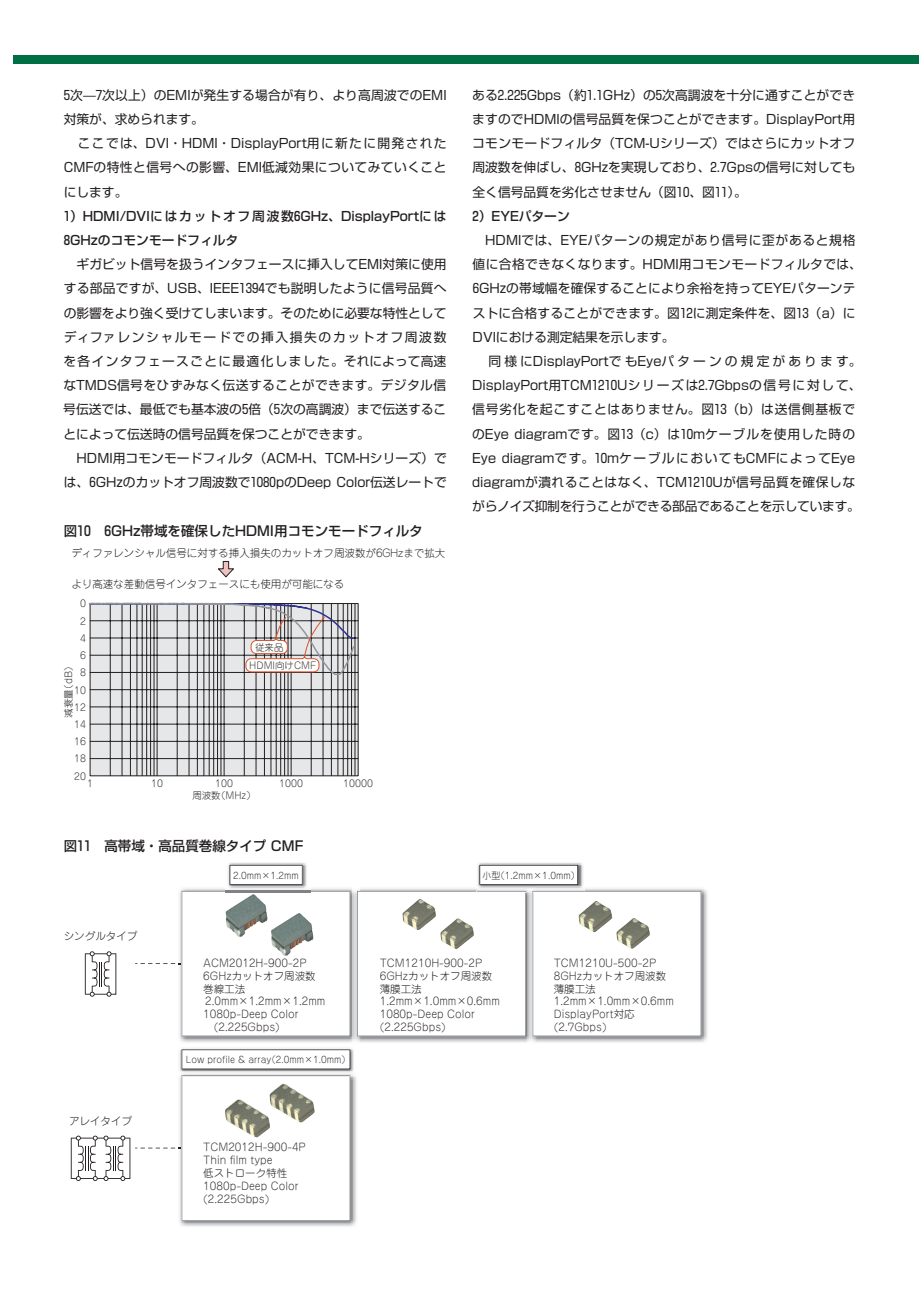
<style>
.page{position:relative;width:919px;height:1289px;background:#fff}
.page>*{position:absolute;margin:0;border:0;box-sizing:border-box;transform-origin:0 0}
.t1{font:500 13.5px "Shin Go Pr 6";color:#231f20}
.t2{font:12.75px/24.2px "Shin Go Pr 6";letter-spacing:.005em;color:#231f20}
.t3{font:10.5px/12.9px "Jun 101 Pro Light 90 pv RKSJ H";color:#231f20}
.t4{font:300 10.5px "Jun 101";color:#231f20}
.t5{font:300 9.45px/17.2px "Jun 101 Pro";color:#231f20;text-align:right}
.t6{font:9px "Jun 101 Pro Light 90 pv RKSJ H";color:#231f20}
.s1{font-family:"Shingo Num"}
.s2{font-family:"Shingo Num";font-weight:500}
.s3{font-weight:500}
</style>
<div class="page">
<div style="left:906px;top:55px;width:12px;height:9px;background:#016f45"></div>
<div style="left:13px;top:55px;width:893px;height:9px;background:#016f45"></div>
<svg style="left:218px;top:561px;width:16px;height:17px"></svg>
<svg style="left:92px;top:676px;width:263px;height:98px;background:#dadbdd"></svg>
<hr style="left:90px;top:741px;width:268px;height:1px;background:#231f20">
<hr style="left:90px;top:689px;width:268px;height:1px;background:#231f20">
<hr style="left:90px;top:637px;width:268px;height:1px;background:#231f20">
<hr style="left:90px;top:758px;width:268px;height:1px;background:#231f20">
<hr style="left:90px;top:706px;width:268px;height:1px;background:#231f20">
<hr style="left:90px;top:655px;width:268px;height:1px;background:#231f20">
<hr style="left:90px;top:724px;width:268px;height:1px;background:#231f20">
<hr style="left:90px;top:672px;width:268px;height:1px;background:#231f20">
<hr style="left:90px;top:620px;width:268px;height:1px;background:#231f20">
<hr style="left:110px;top:603px;width:1px;height:172px;background:#231f20">
<hr style="left:122px;top:603px;width:1px;height:172px;background:#231f20">
<hr style="left:130px;top:603px;width:1px;height:172px;background:#231f20">
<hr style="left:137px;top:603px;width:1px;height:172px;background:#231f20">
<hr style="left:142px;top:603px;width:1px;height:172px;background:#231f20">
<hr style="left:146px;top:603px;width:1px;height:172px;background:#231f20">
<hr style="left:150px;top:603px;width:1px;height:172px;background:#231f20">
<hr style="left:154px;top:603px;width:1px;height:172px;background:#231f20">
<hr style="left:177px;top:603px;width:1px;height:172px;background:#231f20">
<hr style="left:189px;top:603px;width:1px;height:172px;background:#231f20">
<hr style="left:197px;top:603px;width:1px;height:172px;background:#231f20">
<hr style="left:203px;top:603px;width:1px;height:172px;background:#231f20">
<hr style="left:209px;top:603px;width:1px;height:172px;background:#231f20">
<hr style="left:213px;top:603px;width:1px;height:172px;background:#231f20">
<hr style="left:217px;top:603px;width:1px;height:172px;background:#231f20">
<hr style="left:221px;top:603px;width:1px;height:172px;background:#231f20">
<hr style="left:157px;top:603px;width:1px;height:172px;background:#231f20">
<hr style="left:224px;top:603px;width:1px;height:172px;background:#231f20">
<hr style="left:244px;top:603px;width:1px;height:172px;background:#231f20">
<hr style="left:256px;top:603px;width:1px;height:172px;background:#231f20">
<hr style="left:264px;top:603px;width:1px;height:172px;background:#231f20">
<hr style="left:271px;top:603px;width:1px;height:172px;background:#231f20">
<hr style="left:276px;top:603px;width:1px;height:172px;background:#231f20">
<hr style="left:280px;top:603px;width:1px;height:172px;background:#231f20">
<hr style="left:284px;top:603px;width:1px;height:172px;background:#231f20">
<hr style="left:288px;top:603px;width:1px;height:172px;background:#231f20">
<hr style="left:311px;top:603px;width:1px;height:172px;background:#231f20">
<hr style="left:323px;top:603px;width:1px;height:172px;background:#231f20">
<hr style="left:331px;top:603px;width:1px;height:172px;background:#231f20">
<hr style="left:337px;top:603px;width:1px;height:172px;background:#231f20">
<hr style="left:343px;top:603px;width:1px;height:172px;background:#231f20">
<hr style="left:347px;top:603px;width:1px;height:172px;background:#231f20">
<hr style="left:351px;top:603px;width:1px;height:172px;background:#231f20">
<hr style="left:355px;top:603px;width:1px;height:172px;background:#231f20">
<hr style="left:291px;top:603px;width:1px;height:172px;background:#231f20">
<svg style="left:89px;top:602px;width:266px;height:74px;background:#c2c0c2"></svg>
<img style="left:179px;top:888px;width:173px;height:154px">
<svg style="left:135px;top:890px;width:215px;height:146px"></svg>
<img style="left:179px;top:1076px;width:178px;height:151px">
<img style="left:360px;top:888px;width:348px;height:154px">
<img style="left:352px;top:891px;width:8px;height:151px">
<img style="left:527px;top:1036px;width:8px;height:6px">
<img style="left:225px;top:895px;width:43px;height:42px">
<svg style="left:71px;top:1076px;width:279px;height:144px"></svg>
<svg style="left:85px;top:951px;width:31px;height:45px"></svg>
<img style="left:478px;top:863px;width:104px;height:1px">
<svg style="left:357px;top:864px;width:344px;height:172px"></svg>
<img style="left:226px;top:863px;width:84px;height:27px">
<img style="left:225px;top:890px;width:85px;height:2px">
<svg style="left:229px;top:864px;width:73px;height:20px"></svg>
<img style="left:180px;top:1048px;width:174px;height:28px">
<img style="left:181px;top:1075px;width:169px;height:2px">
<svg style="left:181px;top:1049px;width:169px;height:20px"></svg>
<p class="t2" style="left:63px;top:82px;width:385px"><span class="s1">5</span>次̶<span class="s1">7</span>次以上）のEMIが発生する場合が有り、より高周波でのEMI対策が、求められます。<br>　ここでは、DVI・HDMI・DisplayPort用に新たに開発された<br>CMFの特性と信号への影響、EMI低減効果についてみていくことにします。<br><span class="s2">1</span><span class="s3">）HDMI/DVIにはカットオフ周波数</span><span class="s2">6</span><span class="s3">GHz、DisplayPortには<br></span><span class="s2">8</span><span class="s3">GHzのコモンモードフィルタ<br></span>　ギガビット信号を扱うインタフェースに挿入してEMI対策に使用する部品ですが、USB、IEEE<span class="s1">1394</span>でも説明したように信号品質への影響をより強く受けてしまいます。そのために必要な特性としてディファレンシャルモードでの挿入損失のカットオフ周波数を各インタフェースごとに最適化しました。それによって高速なTMDS信号をひずみなく伝送することができます。デジタル信号伝送では、最低でも基本波の<span class="s1">5</span>倍（<span class="s1">5</span>次の高調波）まで伝送することによって伝送時の信号品質を保つことができます。</p>
<p class="t2" style="left:64px;top:445px;width:384px;text-align:right">HDMI用コモンモードフィルタ（ACM-H、TCM-Hシリーズ）では、<span class="s1">6</span>GHzのカットオフ周波数で<span class="s1">1080</span>pのDeep Color伝送レートで</p>
<p class="t1" style="left:64px;top:519px;width:360px">図<span class="s1">10 6</span>GHz帯域を確保したHDMI用コモンモードフィルタ</p>
<p class="t4" style="left:71px;top:546px;width:375px">ディファレンシャル信号に対する挿入損失のカットオフ周波数が6GHzまで拡大</p>
<p class="t4" style="left:71px;top:577px;width:275px">より高速な差動信号インタフェースにも使用が可能になる</p>
<p class="t5" style="left:74px;top:594px;width:13px">0<br>2<br>4<br>6<br>8<br>10<br>12<br>14<br>16<br>18<br>20</p>
<p class="t5" style="left:87px;top:773px;width:7px">1</p>
<p class="t5" style="left:151px;top:773px;width:13px">10</p>
<p class="t5" style="left:215px;top:773px;width:19px">100</p>
<p class="t5" style="left:279px;top:773px;width:25px">1000</p>
<p class="t5" style="left:343px;top:773px;width:31px">10000</p>
<p class="t5" style="left:192px;top:785px;width:65px">周波数（MHz）</p>
<p class="t5" style="left:249px;top:636px;width:68px;line-height:18.3px;text-align:left;text-indent:6px">従来品<br>HDMI向けCMF</p>
<p class="t5" style="left:59px;top:717px;width:57px;rotate:-90deg">減衰量（dB）</p>
<p class="t1" style="left:64px;top:834px;width:241px">図<span class="s1">11</span>　高帯域・高品質巻線タイプ CMF</p>
<p class="t3" style="left:64px;top:928px;width:75px">シングルタイプ</p>
<p class="t6" style="left:233px;top:868px;width:67px">2.0mm×1.2mm</p>
<p class="t2" style="left:472px;top:82px;width:391px">ある<span class="s1">2</span>.<span class="s1">225</span>Gbps（約<span class="s1">1</span>.<span class="s1">1</span>GHz）の<span class="s1">5</span>次高調波を十分に通すことができますのでHDMIの信号品質を保つことができます。DisplayPort用コモンモードフィルタ（TCM-Uシリーズ）ではさらにカットオフ周波数を伸ばし、<span class="s1">8</span>GHzを実現しており、<span class="s1">2</span>.<span class="s1">7</span>Gpsの信号に対しても全く信号品質を劣化させません（図<span class="s1">10</span>、図<span class="s1">11</span>）。<br><span class="s2">2</span><span class="s3">）EYEパターン<br></span>　HDMIでは、EYEパターンの規定があり信号に歪があると規格値に合格できなくなります。HDMI用コモンモードフィルタでは、<span class="s1">6</span>GHzの帯域幅を確保することにより余裕を持ってEYEパターンテストに合格することができます。図<span class="s1">12</span>に測定条件を、図<span class="s1">13</span>（a）にDVIにおける測定結果を示します。<br>　同様にDisplayPortでもEyeパターンの規定があります。DisplayPort用TCM<span class="s1">1210</span>Uシリーズは<span class="s1">2</span>.<span class="s1">7</span>Gbpsの信号に対して、信号劣化を起こすことはありません。図<span class="s1">13</span>（b）は送信側基板でのEye diagramです。図<span class="s1">13</span>（c）は<span class="s1">10</span>mケーブルを使用した時のEye diagramです。<span class="s1">10</span>mケーブルにおいてもCMFによってEye diagramが潰れることはなく、TCM<span class="s1">1210</span>Uが信号品質を確保しながらノイズ抑制を行うことができる部品であることを示しています。</p>
<p class="t6" style="left:482px;top:868px;width:99px">小型（1.2mm×1.0mm）</p>
<p class="t3" style="left:69px;top:1113px;width:64px">アレイタイプ</p>
<p class="t3" style="left:203px;top:955px;width:124px">ACM2012H-900-2P<br>6GHzカットオフ周波数巻線工法<br>2.0mm×1.2mm×1.2mm<br>1080p-Deep Color　(2.225Gbps)</p>
<p class="t6" style="left:186px;top:1052px;width:166px">Low profile &amp; array（2.0mm×1.0mm）</p>
<p class="t3" style="left:203px;top:1139px;width:104px">TCM2012H-900-4P<br>Thin film type<br>低ストローク特性<br>1080p-Deep Color (2.225Gbps)</p>
<p class="t3" style="left:380px;top:955px;width:122px">TCM1210H-900-2P<br>6GHzカットオフ周波数薄膜工法<br>1.2mm×1.0mm×0.6mm<br>1080p-Deep Color (2.225Gbps)</p>
<p class="t3" style="left:553px;top:955px;width:122px">TCM1210U-500-2P<br>8GHzカットオフ周波数薄膜工法<br>1.2mm×1.0mm×0.6mm<br>DisplayPort対応(2.7Gbps)</p>
</div>
